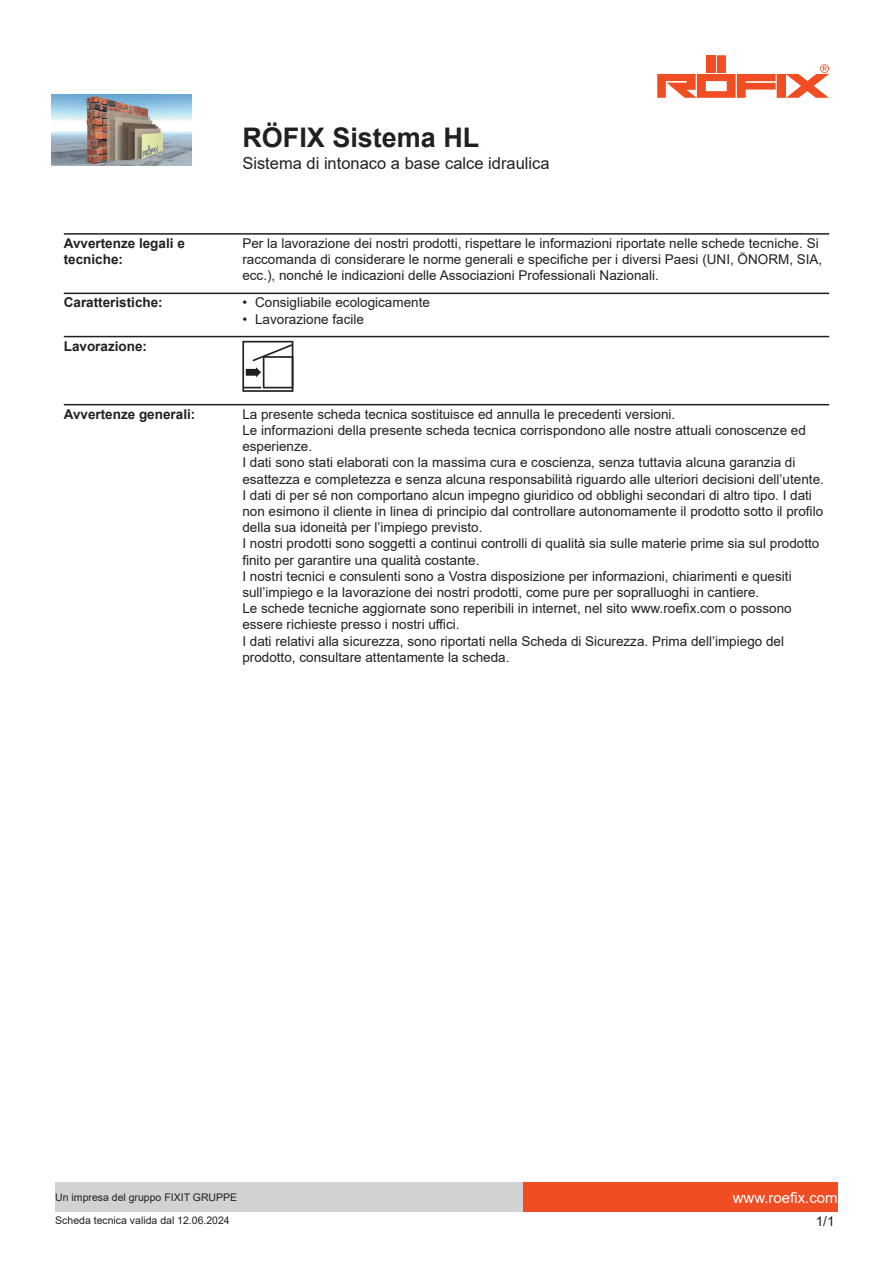
<style>
.page{position:relative;width:893px;height:1263px;background:#fff}
.page>*{position:absolute;margin:0;border:0;box-sizing:border-box;transform-origin:0 0}
.t1{font:700 27px "Arial";color:#231f20}
.t2{font:16.5px "Arial";color:#231f20}
.t3{font:15px "Arial";color:#fff}
.t4{font:13.5px/16.2px "Arial";color:#231f20}
.t5{font:700 13.5px/16.2px "Arial";color:#231f20}
.t6{font:10.5px "Arial";color:#231f20}
</style>
<div class="page">
<img style="left:51px;top:94px;width:140px;height:71px">
<div style="left:717px;top:55px;width:9px;height:18px;background:#f04d22"></div>
<div style="left:707px;top:55px;width:9px;height:18px;background:#f04d22"></div>
<svg style="left:657px;top:64px;width:172px;height:34px"></svg>
<div style="left:523px;top:1182px;width:315px;height:30px;background:#f04d22"></div>
<div style="left:55px;top:1182px;width:468px;height:30px;background:#d1d2d4"></div>
<hr style="left:64px;top:233px;width:765px;height:2px;background:#231f20">
<hr style="left:64px;top:293px;width:765px;height:1px;background:#231f20">
<hr style="left:64px;top:336px;width:765px;height:1px;background:#231f20">
<svg style="left:242px;top:341px;width:51px;height:51px"></svg>
<hr style="left:64px;top:404px;width:765px;height:1px;background:#231f20">
<h1 class="t1" style="left:242px;top:119px;width:239px">RÖFIX Sistema HL</h1>
<p class="t2" style="left:242px;top:152px;width:309px">Sistema di intonaco a base calce idraulica</p>
<p class="t5" style="left:64px;top:235px;width:123px">Avvertenze legali e tecniche:</p>
<p class="t4" style="left:242px;top:235px;width:581px">Per la lavorazione dei nostri prodotti, rispettare le informazioni riportate nelle schede tecniche. Si raccomanda di considerare le norme generali e specifiche per i diversi Paesi (UNI, ÖNORM, SIA, ecc.), nonché le indicazioni delle Associazioni Professionali Nazionali.</p>
<p class="t5" style="left:64px;top:295px;width:101px">Caratteristiche:</p>
<p class="t4" style="left:242px;top:294px;width:189px">• Consigliabile ecologicamente</p>
<p class="t4" style="left:242px;top:311px;width:123px">• Lavorazione facile</p>
<p class="t5" style="left:64px;top:338px;width:85px">Lavorazione:</p>
<p class="t5" style="left:64px;top:406px;width:133px">Avvertenze generali:</p>
<p class="t4" style="left:242px;top:406px;width:583px">La presente scheda tecnica sostituisce ed annulla le precedenti versioni.<br>Le informazioni della presente scheda tecnica corrispondono alle nostre attuali conoscenze ed esperienze.<br>I dati sono stati elaborati con la massima cura e coscienza, senza tuttavia alcuna garanzia di esattezza e completezza e senza alcuna responsabilità riguardo alle ulteriori decisioni dell’utente.<br>I dati di per sé non comportano alcun impegno giuridico od obblighi secondari di altro tipo. I dati non esimono il cliente in linea di principio dal controllare autonomamente il prodotto sotto il profilo della sua idoneità per l’impiego previsto.<br>I nostri prodotti sono soggetti a continui controlli di qualità sia sulle materie prime sia sul prodotto finito per garantire una qualità costante.<br>I nostri tecnici e consulenti sono a Vostra disposizione per informazioni, chiarimenti e quesiti sull’impiego e la lavorazione dei nostri prodotti, come pure per sopralluoghi in cantiere.<br>Le schede tecniche aggiornate sono reperibili in internet, nel sito www.roefix.com o possono essere richieste presso i nostri uffici.<br>I dati relativi alla sicurezza, sono riportati nella Scheda di Sicurezza. Prima dell’impiego del prodotto, consultare attentamente la scheda.</p>
<p class="t6" style="left:55px;top:1190px;width:183px">Un impresa del gruppo FIXIT GRUPPE</p>
<p class="t3" style="left:733px;top:1187px;width:107px">www.roefix.com</p>
<p class="t6" style="left:55px;top:1213px;width:176px">Scheda tecnica valida dal 12.06.2024</p>
<p class="t4" style="left:816px;top:1213px;width:20px">1/1</p>
</div>
